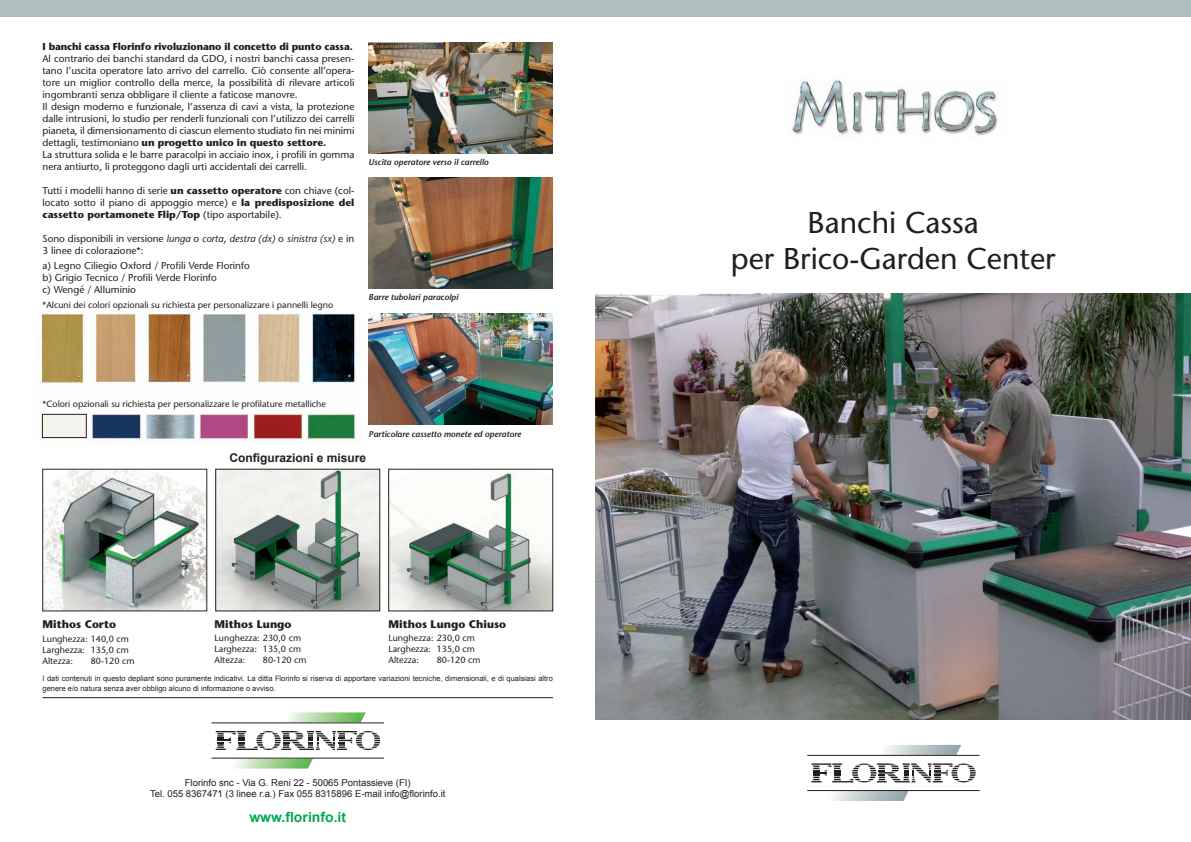
<style>
.page{position:relative;width:1191px;height:842px;background:#fff}
.page>*{position:absolute;margin:0;border:0;box-sizing:border-box;transform-origin:0 0}
.t1{font:30px "Stone Sans";color:#231f20}
.t2{font:700 14px "Arial";color:#00ab4d}
.t3{font:700 12px "Arial";color:#231f20}
.t4{font:700 11px "Stone Sans";color:#231f20}
.t5{font:10px/12px "Stone Sans";color:#231f20;text-align:justify}
.t6{font:700 10px "Stone Sans";letter-spacing:-.01em;color:#231f20}
.t7{font:9.5px "Arial";color:#231f20}
.t8{font:9px "Stone Sans";color:#231f20}
.t9{font:italic 600 8.5px "Stone Sans";color:#231f20}
.t10{font:7.5px/9.6px "Arial";color:#231f20}
.s1{font-weight:700}
.s2{font-style:italic}
</style>
<div class="page">
<svg style="left:825px;top:791px;width:83px;height:10px"></svg>
<svg style="left:878px;top:745px;width:83px;height:10px"></svg>
<hr style="left:807px;top:755px;width:172px;height:1px;background:#231f20">
<hr style="left:807px;top:790px;width:172px;height:1px;background:#231f20">
<svg style="left:811px;top:763px;width:164px;height:19px"></svg>
<img style="left:41px;top:313px;width:319px;height:127px">
<img style="left:369px;top:314px;width:184px;height:110px">
<img style="left:369px;top:178px;width:184px;height:110px">
<img style="left:369px;top:43px;width:184px;height:110px">
<img style="left:45px;top:471px;width:160px;height:138px">
<svg style="left:234px;top:759px;width:79px;height:9px"></svg>
<svg style="left:287px;top:712px;width:79px;height:10px"></svg>
<hr style="left:211px;top:722px;width:173px;height:1px;background:#231f20">
<hr style="left:211px;top:758px;width:173px;height:1px;background:#231f20">
<svg style="left:216px;top:731px;width:164px;height:19px"></svg>
<img style="left:217px;top:471px;width:161px;height:138px">
<div style="left:215px;top:469px;width:165px;height:142px;border:1px solid #231f20"></div>
<img style="left:390px;top:472px;width:161px;height:137px">
<div style="left:388px;top:469px;width:165px;height:142px;border:1px solid #231f20"></div>
<div style="left:0;top:0;width:1191px;height:17px;background:#afbdbc"></div>
<img style="left:595px;top:293px;width:596px;height:426px">
<hr style="left:43px;top:697px;width:510px;height:1px;background:#231f20">
<div style="left:42px;top:414px;width:44px;height:24px;border:1px solid #231f20"></div>
<img style="left:791px;top:80px;width:207px;height:56px">
<p class="t6" style="left:43px;top:41px;width:312px">I banchi cassa Florinfo rivoluzionano il concetto di punto cassa.</p>
<p class="t5" style="left:43px;top:53px;width:313px">Al contrario dei banchi standard da GDO, i nostri banchi cassa presen&shy;tano l’uscita operatore lato arrivo del carrello. Ciò consente all’opera&shy;tore un miglior controllo della merce, la possibilità di rilevare articoli ingombranti senza obbligare il cliente a faticose manovre.</p>
<p class="t5" style="left:43px;top:101px;width:313px">Il design moderno e funzionale, l’assenza di cavi a vista, la protezione dalle intrusioni, lo studio per renderli funzionali con l’utilizzo dei carrelli pianeta, il dimensionamento di ciascun elemento studiato fin nei minimi dettagli, testimoniano <span class="s1">un progetto unico in questo settore.</span></p>
<p class="t5" style="left:43px;top:149px;width:313px">La struttura solida e le barre paracolpi in acciaio inox, i profili in gomma nera antiurto, li proteggono dagli urti accidentali dei carrelli.</p>
<p class="t5" style="left:43px;top:185px;width:313px">Tutti i modelli hanno di serie <span class="s1">un cassetto operatore</span> con chiave (col&shy;locato sotto il piano di appoggio merce) e <span class="s1">la predisposizione del cassetto portamonete Flip/Top</span> (tipo asportabile).</p>
<p class="t5" style="left:42px;top:233px;width:313px">Sono disponibili in versione <span class="s2">lunga</span> o <span class="s2">corta</span>, <span class="s2">destra (dx)</span> o <span class="s2">sinistra (sx)</span> e in<br>3 linee di colorazione*:</p>
<p class="t5" style="left:42px;top:259px;width:209px">a) Legno Ciliegio Oxford / Profili Verde Florinfo</p>
<p class="t5" style="left:42px;top:271px;width:176px">b) Grigio Tecnico / Profili Verde Florinfo</p>
<p class="t5" style="left:42px;top:283px;width:95px">c) Wengé / Alluminio</p>
<p class="t8" style="left:43px;top:299px;width:292px">*Alcuni dei colori opzionali su richiesta per personalizzare i pannelli legno</p>
<p class="t9" style="left:369px;top:156px;width:121px">Uscita operatore verso il carrello</p>
<p class="t9" style="left:369px;top:292px;width:91px">Barre tubolari paracolpi</p>
<p class="t8" style="left:43px;top:399px;width:285px">*Colori opzionali su richiesta per personalizzare le profilature metalliche</p>
<p class="t9" style="left:369px;top:428px;width:154px">Particolare cassetto monete ed operatore</p>
<p class="t4" style="left:43px;top:618px;width:75px">Mithos Corto</p>
<p class="t8" style="left:43px;top:634px;width:88px">Lunghezza: 140,0 cm</p>
<p class="t8" style="left:43px;top:644px;width:88px">Larghezza: 135,0 cm</p>
<p class="t8" style="left:43px;top:655px;width:32px">Altezza:</p>
<p class="t8" style="left:91px;top:655px;width:45px">80-120 cm</p>
<p class="t3" style="left:229px;top:450px;width:138px">Configurazioni e misure</p>
<p class="t4" style="left:215px;top:617px;width:78px">Mithos Lungo</p>
<p class="t8" style="left:215px;top:633px;width:88px">Lunghezza: 230,0 cm</p>
<p class="t8" style="left:215px;top:644px;width:88px">Larghezza: 135,0 cm</p>
<p class="t8" style="left:215px;top:654px;width:32px">Altezza:</p>
<p class="t8" style="left:263px;top:654px;width:45px">80-120 cm</p>
<p class="t4" style="left:388px;top:617px;width:119px">Mithos Lungo Chiuso</p>
<p class="t8" style="left:388px;top:633px;width:88px">Lunghezza: 230,0 cm</p>
<p class="t8" style="left:388px;top:644px;width:88px">Larghezza: 135,0 cm</p>
<p class="t8" style="left:388px;top:654px;width:32px">Altezza:</p>
<p class="t8" style="left:437px;top:654px;width:45px">80-120 cm</p>
<p class="t10" style="left:43px;top:674px;width:512px">I dati contenuti in questo depliant sono puramente indicativi. La ditta Florinfo si riserva di apportare variazioni tecniche, dimensionali, e di qualsiasi altro genere e/o natura senza aver obbligo alcuno di informazione o avviso.</p>
<p class="t7" style="left:185px;top:776px;width:227px">Florinfo snc - Via G. Reni 22 - 50065 Pontassieve (FI)</p>
<p class="t7" style="left:150px;top:788px;width:297px">Tel. 055 8367471 (3 linee r.a.) Fax 055 8315896 E-mail info@florinfo.it</p>
<p class="t2" style="left:249px;top:808px;width:98px">www.florinfo.it</p>
<p class="t1" style="left:807px;top:205px;width:173px">Banchi Cassa</p>
<p class="t1" style="left:731px;top:241px;width:326px">per Brico-Garden Center</p>
</div>
